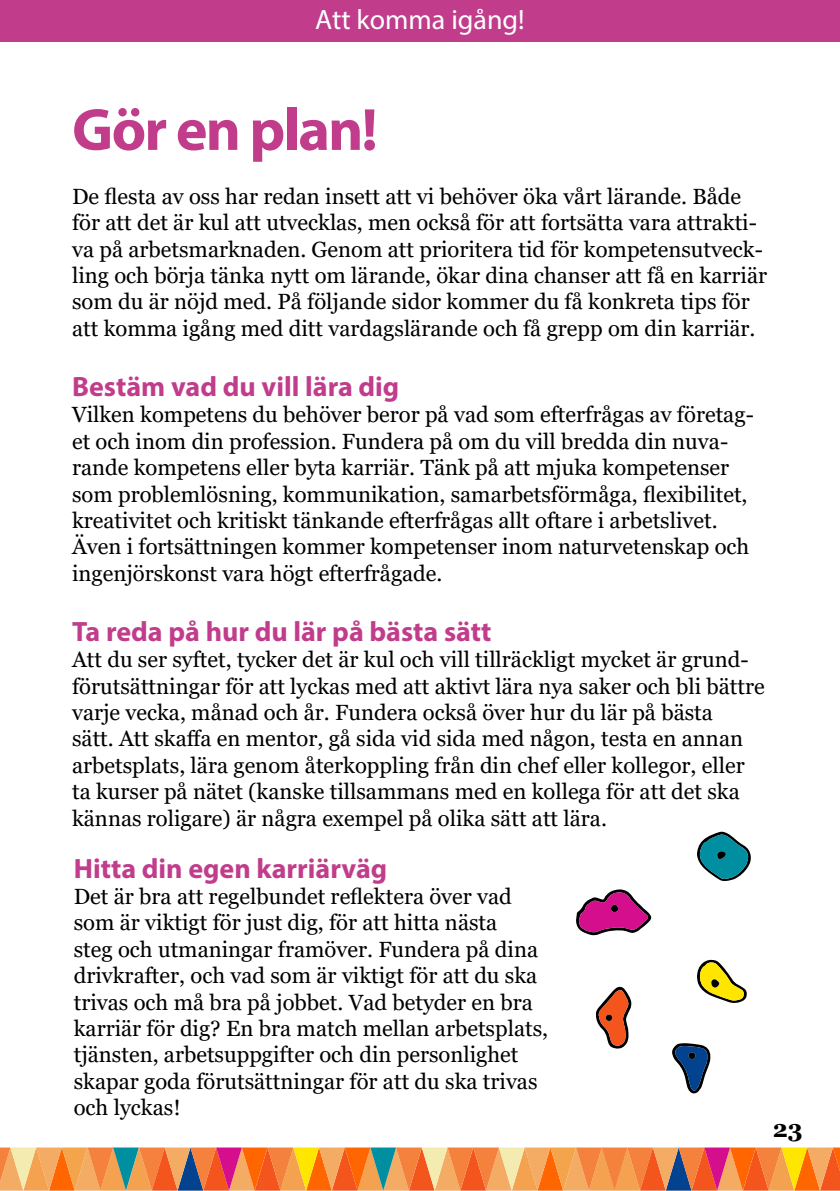
<style>
.page{position:relative;width:840px;height:1191px;background:#fff}
.page>*{position:absolute;margin:0;border:0;box-sizing:border-box;transform-origin:0 0}
.t1{font:700 60px "Myriad Pro";letter-spacing:-.03em;color:#c13d8c}
.t2{font:700 28px "Myriad Pro";color:#c13d8c}
.t3{font:28px "Myriad Pro";color:#fff}
.t4{font:700 24px "Georgia";color:#000}
.t5{font:22px/26.4px "Georgia";color:#000}
</style>
<div class="page">
<svg style="left:0;top:1147px;width:839px;height:43px;background:#e68b4c"></svg>
<div style="left:0;top:0;width:839px;height:42px;background:#c13d8c"></div>
<svg style="left:576px;top:889px;width:75px;height:46px"></svg>
<svg style="left:595px;top:986px;width:36px;height:63px"></svg>
<svg style="left:605px;top:1014px;width:6px;height:7px"></svg>
<svg style="left:672px;top:1043px;width:38px;height:51px"></svg>
<div style="left:688px;top:1052px;width:7px;height:7px;background:#000;border-radius:50%"></div>
<svg style="left:697px;top:831px;width:53px;height:50px"></svg>
<svg style="left:697px;top:959px;width:49px;height:44px"></svg>
<p class="t3" style="left:315px;top:2px;width:211px">Att komma igång!</p>
<h1 class="t1" style="left:72px;top:91px;width:307px">Gör en plan!</h1>
<p class="t5" style="left:72px;top:183px;width:696px">De flesta av oss har redan insett att vi behöver öka vårt lärande. Både för att det är kul att utvecklas, men också för att fortsätta vara attrakti&shy;va på arbetsmarknaden. Genom att prioritera tid för kompetensutveck&shy;ling och börja tänka nytt om lärande, ökar dina chanser att få en karriär som du är nöjd med. På följande sidor kommer du få konkreta tips för att komma igång med ditt vardagslärande och få grepp om din karriär.</p>
<p class="t2" style="left:72px;top:368px;width:328px">Bestäm vad du vill lära dig</p>
<p class="t5" style="left:72px;top:402px;width:683px">Vilken kompetens du behöver beror på vad som efterfrågas av företag&shy;et och inom din profession. Fundera på om du vill bredda din nuva&shy;rande kompetens eller byta karriär. Tänk på att mjuka kompetenser som problemlösning, kommunikation, samarbetsförmåga, flexibilitet, kreativitet och kritiskt tänkande efterfrågas allt oftare i arbetslivet.<br>Även i fortsättningen kommer kompetenser inom naturvetenskap och ingenjörskonst vara högt efterfrågade.</p>
<p class="t2" style="left:72px;top:613px;width:420px">Ta reda på hur du lär på bästa sätt</p>
<p class="t5" style="left:72px;top:647px;width:693px">Att du ser syftet, tycker det är kul och vill tillräckligt mycket är grund&shy;förutsättningar för att lyckas med att aktivt lära nya saker och bli bättre varje vecka, månad och år. Fundera också över hur du lär på bästa<br>sätt. Att skaffa en mentor, gå sida vid sida med någon, testa en annan arbetsplats, lära genom återkoppling från din chef eller kollegor, eller ta kurser på nätet (kanske tillsammans med en kollega för att det ska kännas roligare) är några exempel på olika sätt att lära.</p>
<p class="t2" style="left:74px;top:850px;width:315px">Hitta din egen karriärväg</p>
<p class="t5" style="left:74px;top:883px;width:475px">Det är bra att regelbundet reflektera över vad som är viktigt för just dig, för att hitta nästa<br>steg och utmaningar framöver. Fundera på dina drivkrafter, och vad som är viktigt för att du ska trivas och må bra på jobbet. Vad betyder en bra karriär för dig? En bra match mellan arbetsplats, tjänsten, arbetsuppgifter och din personlighet skapar goda förutsättningar för att du ska trivas och lyckas!</p>
<p class="t4" style="left:772px;top:1113px;width:32px">23</p>
</div>
